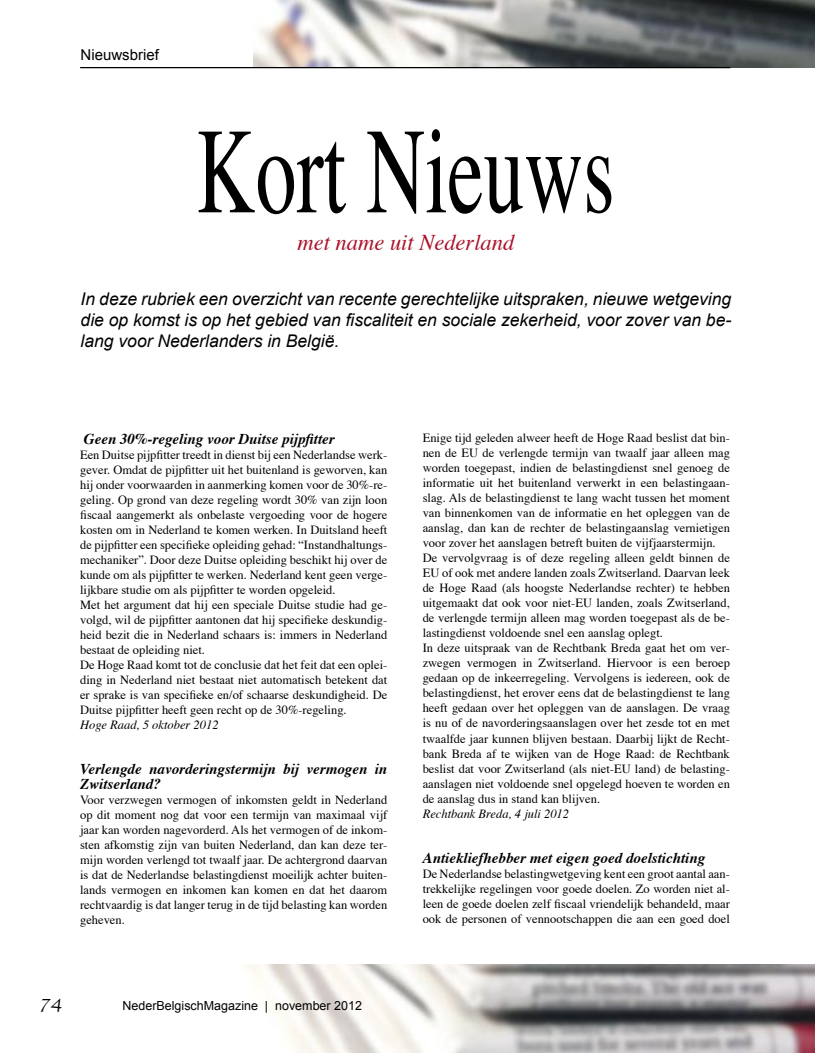
<style>
.page{position:relative;width:815px;height:1053px;background:#fff}
.page>*{position:absolute;margin:0;border:0;box-sizing:border-box;transform-origin:0 0}
.t1{font:121.88px "Times";color:#000;scale:.67 1}
.t2{font:italic 22.5px "Times";color:#a9122a}
.t3{font:20px "Apple Chancery";color:#000}
.t4{font:italic 17.5px/21px "Arial";color:#000;text-align:justify}
.t5{font:italic 700 15px/15px "Times";color:#000}
.t6{font:15px "Arial";color:#000}
.t7{font:12.5px/15px "Times";color:#000;text-align:justify}
.t8{font:italic 12.5px "Times";color:#000}
.t9{font:12.5px "Arial";color:#000}
</style>
<div class="page">
<img style="left:254px;top:0;width:561px;height:67px">
<img style="left:245px;top:964px;width:570px;height:88px">
<hr style="left:80px;top:67px;width:650px;height:1px;background:#000">
<p class="t6" style="left:81px;top:46px;width:80px">Nieuwsbrief</p>
<p class="t1" style="left:197px;top:94px;width:625px">Kort Nieuws</p>
<p class="t2" style="left:298px;top:228px;width:218px">met name uit Nederland</p>
<p class="t4" style="left:81px;top:289px;width:652px">In deze rubriek een overzicht van recente gerechtelijke uitspraken, nieuwe wetgeving die op komst is op het gebied van fiscaliteit en sociale zekerheid, voor zover van be&shy;lang voor Nederlanders in België.</p>
<p class="t5" style="left:84px;top:432px;width:252px">Geen 30%-regeling voor Duitse pijpfitter</p>
<p class="t7" style="left:80px;top:448px;width:309px">Een Duitse pijpfitter treedt in dienst bij een Nederlandse werk&shy;gever. Omdat de pijpfitter uit het buitenland is geworven, kan hij onder voorwaarden in aanmerking komen voor de 30%-re&shy;geling. Op grond van deze regeling wordt 30% van zijn loon fiscaal aangemerkt als onbelaste vergoeding voor de hogere kosten om in Nederland te komen werken. In Duitsland heeft de pijpfitter een specifieke opleiding gehad: “Instandhaltungs&shy;mechaniker”. Door deze Duitse opleiding beschikt hij over de kunde om als pijpfitter te werken. Nederland kent geen verge&shy;lijkbare studie om als pijpfitter te worden opgeleid.</p>
<p class="t7" style="left:80px;top:598px;width:309px">Met het argument dat hij een speciale Duitse studie had ge&shy;volgd, wil de pijpfitter aantonen dat hij specifieke deskundig&shy;heid bezit die in Nederland schaars is: immers in Nederland bestaat de opleiding niet.</p>
<p class="t7" style="left:80px;top:658px;width:309px">De Hoge Raad komt tot de conclusie dat het feit dat een oplei&shy;ding in Nederland niet bestaat niet automatisch betekent dat er sprake is van specifieke en/of schaarse deskundigheid. De Duitse pijpfitter heeft geen recht op de 30%-regeling.</p>
<p class="t8" style="left:80px;top:717px;width:140px">Hoge Raad, 5 oktober 2012</p>
<p class="t5" style="left:80px;top:762px;width:309px">Verlengde navorderingstermijn bij vermogen in<br>Zwitserland?</p>
<p class="t7" style="left:80px;top:793px;width:309px">Voor verzwegen vermogen of inkomsten geldt in Nederland op dit moment nog dat voor een termijn van maximaal vijf jaar kan worden nagevorderd. Als het vermogen of de inkom&shy;sten afkomstig zijn van buiten Nederland, dan kan deze ter&shy;mijn worden verlengd tot twaalf jaar. De achtergrond daarvan is dat de Nederlandse belastingdienst moeilijk achter buiten&shy;lands vermogen en inkomen kan komen en dat het daarom rechtvaardig is dat langer terug in de tijd belasting kan worden geheven.</p>
<p class="t3" style="left:40px;top:986px;width:24px">74</p>
<p class="t9" style="left:123px;top:998px;width:241px">NederBelgischMagazine | november 2012</p>
<p class="t7" style="left:423px;top:431px;width:309px">Enige tijd geleden alweer heeft de Hoge Raad beslist dat bin&shy;nen de EU de verlengde termijn van twaalf jaar alleen mag worden toegepast, indien de belastingdienst snel genoeg de informatie uit het buitenland verwerkt in een belastingaan&shy;slag. Als de belastingdienst te lang wacht tussen het moment van binnenkomen van de informatie en het opleggen van de aanslag, dan kan de rechter de belastingaanslag vernietigen voor zover het aanslagen betreft buiten de vijfjaarstermijn.</p>
<p class="t7" style="left:423px;top:551px;width:309px">De vervolgvraag is of deze regeling alleen geldt binnen de EU of ook met andere landen zoals Zwitserland. Daarvan leek de Hoge Raad (als hoogste Nederlandse rechter) te hebben uitgemaakt dat ook voor niet-EU landen, zoals Zwitserland, de verlengde termijn alleen mag worden toegepast als de be&shy;lastingdienst voldoende snel een aanslag oplegt.</p>
<p class="t7" style="left:423px;top:641px;width:309px">In deze uitspraak van de Rechtbank Breda gaat het om ver&shy;zwegen vermogen in Zwitserland. Hiervoor is een beroep gedaan op de inkeerregeling. Vervolgens is iedereen, ook de belastingdienst, het erover eens dat de belastingdienst te lang heeft gedaan over het opleggen van de aanslagen. De vraag is nu of de navorderingsaanslagen over het zesde tot en met twaalfde jaar kunnen blijven bestaan. Daarbij lijkt de Recht&shy;bank Breda af te wijken van de Hoge Raad: de Rechtbank beslist dat voor Zwitserland (als niet-EU land) de belasting&shy;aanslagen niet voldoende snel opgelegd hoeven te worden en de aanslag dus in stand kan blijven.</p>
<p class="t8" style="left:423px;top:805px;width:148px">Rechtbank Breda, 4 juli 2012</p>
<p class="t5" style="left:423px;top:850px;width:284px">Antiekliefhebber met eigen goed doelstichting</p>
<p class="t7" style="left:423px;top:866px;width:309px">De Nederlandse belastingwetgeving kent een groot aantal aan&shy;trekkelijke regelingen voor goede doelen. Zo worden niet al&shy;leen de goede doelen zelf fiscaal vriendelijk behandeld, maar ook de personen of vennootschappen die aan een goed doel</p>
</div>
